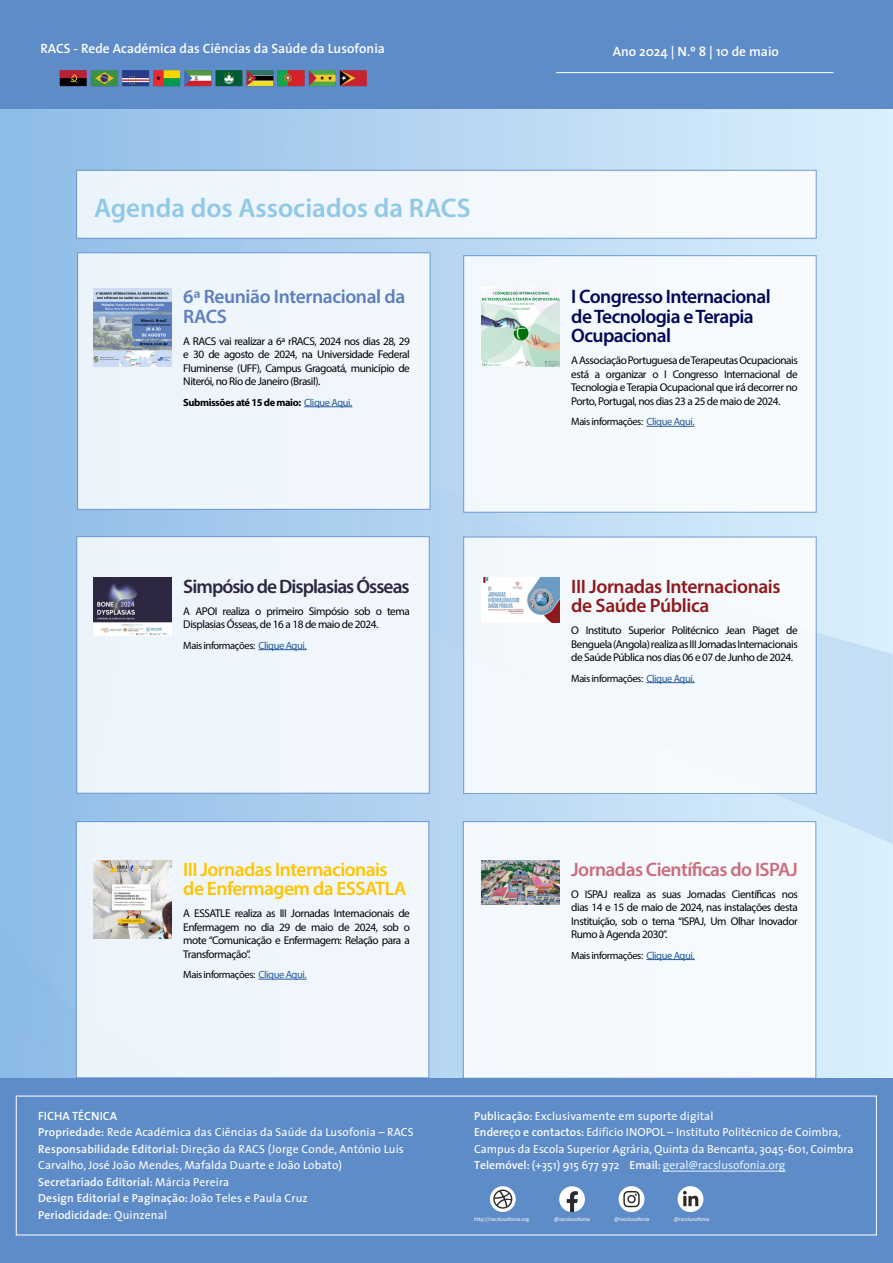
<style>
.page{position:relative;width:893px;height:1263px;background:#fff}
.page>*{position:absolute;margin:0;border:0;box-sizing:border-box;transform-origin:0 0}
.t1{font:600 27px "Myriad Pro";color:#90c8e8}
.t2{font:600 19.5px/19.5px "Myriad Pro";letter-spacing:-.03em;color:#000857}
.t3{font:600 19.5px/19.5px "Myriad Pro";letter-spacing:-.03em;color:#fec500}
.t4{font:600 19.5px/19.5px "Myriad Pro";letter-spacing:-.02em;color:#90191b}
.t5{font:600 19.5px/19.5px "Myriad Pro";letter-spacing:-.02em;color:#5d7fbd}
.t6{font:600 19.5px "Myriad Pro";letter-spacing:-.03em;color:#cb6d7f}
.t7{font:600 19.5px "Myriad Pro";letter-spacing:-.05em;color:#2d2741}
.t8{font:600 13.5px "The Sans";color:#fff}
.t9{font:600 12px "The Sans";color:#fff}
.t10{font:11.7px/16.5px "The Sans";letter-spacing:.005em;color:#fff}
.t11{font:11.25px/13.5px "Myriad Pro";letter-spacing:-.04em;color:#000;text-align:justify}
.t12{font:10.5px "Myriad Pro";letter-spacing:-.04em;color:#000}
.t13{font:700 10.5px "Myriad Pro";letter-spacing:-.04em;color:#000}
.t14{font:5.7px "Calibri";color:#fff}
.s1{font-weight:400;color:#275b9b}
.s2{color:#275b9b}
.s3{font-weight:600}
.s4{color:#e3f1fc}
</style>
<div class="page">
<img style="left:0;top:108px;width:893px;height:970px">
<div style="left:0;top:0;width:893px;height:108px;background:#5e8cc9"></div>
<img style="left:59px;top:70px;width:308px;height:17px">
<hr style="left:556px;top:72px;width:277px;height:1px;background:#fff">
<div style="left:0;top:1078px;width:893px;height:185px;background:#5e8cc9"></div>
<hr style="left:663px;top:1171px;width:122px;height:1px;background:#e3f1fc">
<svg style="left:559px;top:1186px;width:26px;height:26px"></svg>
<div style="left:619px;top:1186px;width:25px;height:26px;background:#fff;border-radius:50%"></div>
<svg style="left:623px;top:1191px;width:17px;height:16px"></svg>
<svg style="left:490px;top:1186px;width:26px;height:26px"></svg>
<svg style="left:493px;top:1189px;width:19px;height:19px"></svg>
<div style="left:678px;top:1186px;width:25px;height:26px;background:#fff;border-radius:50%"></div>
<svg style="left:683px;top:1191px;width:15px;height:15px"></svg>
<div style="left:77px;top:253px;width:353px;height:256px;background:#eff6fc"></div>
<div style="left:76px;top:170px;width:740px;height:68px;background:#f2f7fc;border:1px solid #5d8cc9"></div>
<div style="left:77px;top:536px;width:352px;height:257px;background:#eff5fc"></div>
<div style="left:76px;top:821px;width:353px;height:257px;background:#eff6fc;border:1px solid #5d8cc9"></div>
<div style="left:463px;top:255px;width:353px;height:257px;background:#f5f9fd;border:1px solid #5d8cc9"></div>
<div style="left:463px;top:537px;width:353px;height:257px;background:#f4f9fd;border:1px solid #5d8cc9"></div>
<div style="left:463px;top:821px;width:353px;height:257px;background:#f5f9fd;border:1px solid #5d8cc9"></div>
<hr style="left:646px;top:959px;width:49px;height:1px;background:#275b9b">
<hr style="left:646px;top:426px;width:49px;height:1px;background:#275b9b">
<hr style="left:258px;top:979px;width:49px;height:1px;background:#275b9b">
<hr style="left:646px;top:682px;width:49px;height:1px;background:#275b9b">
<hr style="left:304px;top:406px;width:48px;height:1px;background:#275b9b">
<hr style="left:258px;top:649px;width:49px;height:1px;background:#275b9b">
<img style="left:482px;top:861px;width:77px;height:44px">
<img style="left:482px;top:291px;width:77px;height:75px">
<img style="left:94px;top:861px;width:77px;height:78px">
<img style="left:482px;top:578px;width:77px;height:44px">
<img style="left:93px;top:289px;width:78px;height:78px">
<img style="left:94px;top:578px;width:77px;height:57px">
<p class="t8" style="left:40px;top:37px;width:346px">RACS - Rede Académica das Ciências da Saúde da Lusofonia</p>
<p class="t8" style="left:613px;top:41px;width:168px">Ano 2024 | N.º 8 | 10 de maio</p>
<h1 class="t1" style="left:94px;top:191px;width:378px">Agenda dos Associados da RACS</h1>
<h2 class="t5" style="left:183px;top:286px;width:224px">6ª Reunião Internacional da<br>RACS</h2>
<p class="t11" style="left:183px;top:334px;width:228px">A RACS vai realizar a 6ª rRACS, 2024 nos dias 28, 29 e 30 de agosto de 2024, na Universidade Federal Fluminense (UFF), Campus Gragoatá, município de Niterói, no Rio de Janeiro (Brasil).</p>
<p class="t13" style="left:183px;top:395px;width:171px">Submissões até 15 de maio: <span class="s1">Clique Aqui.</span></p>
<h2 class="t7" style="left:183px;top:574px;width:228px">Simpósio de Displasias Ósseas</h2>
<p class="t11" style="left:183px;top:604px;width:228px">A APOI realiza o primeiro Simpósio sob o tema<br>Displasias Ósseas, de 16 a 18 de maio de 2024.</p>
<p class="t12" style="left:183px;top:639px;width:125px">Mais informações: <span class="s2">Clique Aqui.</span></p>
<h2 class="t3" style="left:183px;top:859px;width:225px">III Jornadas Internacionais de Enfermagem da ESSATLA</h2>
<p class="t11" style="left:183px;top:906px;width:228px">A ESSATLE realiza as III Jornadas Internacionais de Enfermagem no dia 29 de maio de 2024, sob o mote “Comunicação e Enfermagem: Relação para a Transformação”.</p>
<p class="t12" style="left:183px;top:968px;width:125px">Mais informações: <span class="s2">Clique Aqui.</span></p>
<h2 class="t2" style="left:571px;top:286px;width:201px">I Congresso Internacional de Tecnologia e Terapia<br>Ocupacional</h2>
<p class="t11" style="left:571px;top:353px;width:228px">A Associação Portuguesa de Terapeutas Ocupacionais está a organizar o I Congresso Internacional de Tecnologia e Terapia Ocupacional que irá decorrer no Porto, Portugal, nos dias 23 a 25 de maio de 2024.</p>
<p class="t12" style="left:571px;top:415px;width:125px">Mais informações: <span class="s2">Clique Aqui.</span></p>
<h2 class="t4" style="left:571px;top:576px;width:211px">III Jornadas Internacionais de Saúde Pública</h2>
<p class="t11" style="left:571px;top:623px;width:228px">O Instituto Superior Politécnico Jean Piaget de Benguela (Angola) realiza as III Jornadas Internacionais de Saúde Pública nos dias 06 e 07 de Junho de 2024.</p>
<p class="t12" style="left:571px;top:672px;width:125px">Mais informações: <span class="s2">Clique Aqui.</span></p>
<h2 class="t6" style="left:571px;top:856px;width:228px">Jornadas Científicas do ISPAJ</h2>
<p class="t11" style="left:571px;top:887px;width:228px">O ISPAJ realiza as suas Jornadas Científicas nos dias 14 e 15 de maio de 2024, nas instalações desta Instituição, sob o tema “ISPAJ, Um Olhar Inovador Rumo à Agenda 2030”.</p>
<p class="t12" style="left:571px;top:948px;width:125px">Mais informações: <span class="s2">Clique Aqui.</span></p>
<p class="t9" style="left:38px;top:1106px;width:80px">FICHA TÉCNICA</p>
<p class="t10" style="left:38px;top:1124px;width:377px"><span class="s3">Propriedade:</span> Rede Académica das Ciências da Saúde da Lusofonia – RACS <span class="s3">Responsabilidade Editorial:</span> Direção da RACS (Jorge Conde, António Luís Carvalho, José João Mendes, Mafalda Duarte e João Lobato)<br><span class="s3">Secretariado Editorial:</span> Márcia Pereira<br><span class="s3">Design Editorial e Paginação:</span> João Teles e Paula Cruz<br><span class="s3">Periodicidade:</span> Quinzenal</p>
<p class="t10" style="left:474px;top:1107px;width:381px"><span class="s3">Publicação:</span> Exclusivamente em suporte digital<br><span class="s3">Endereço e contactos:</span> Edifício INOPOL – Instituto Politécnico de Coimbra, Campus da Escola Superior Agrária, Quinta da Bencanta, 3045-601, Coimbra <span class="s3">Telemóvel:</span> (+351) 915 677 972 <span class="s3">Email:</span> <span class="s4">geral@racslusofonia.org</span></p>
<p class="t14" style="left:474px;top:1215px;width:57px">http://racslusofonia.org</p>
<p class="t14" style="left:554px;top:1215px;width:37px">@racslusofonia</p>
<p class="t14" style="left:614px;top:1215px;width:37px">@racslusofonia</p>
<p class="t14" style="left:674px;top:1215px;width:37px">@racslusofonia</p>
</div>
